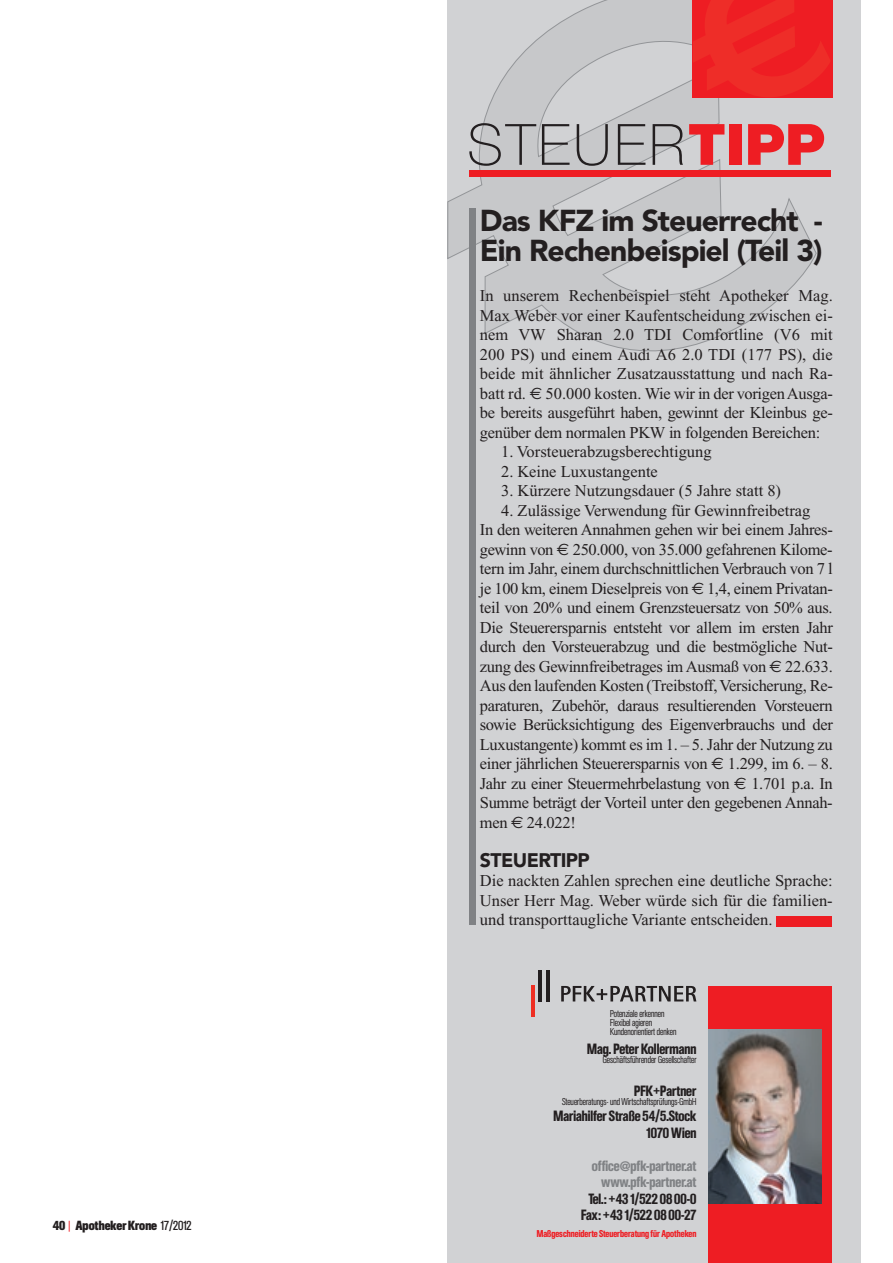
<style>
.page{position:relative;width:893px;height:1263px;background:#fff}
.page>*{position:absolute;margin:0;border:0;box-sizing:border-box;transform-origin:0 0}
.t1{font:100 57px "Helvetica Neue LT Pro";letter-spacing:.05em;color:#231f20}
.t2{font:900 30px/30px "Avenir";letter-spacing:-.03em;color:#231f20}
.t3{font:900 19.5px "Avenir";letter-spacing:-.03em;color:#231f20}
.t4{font:16.5px/19.5px "Times New Roman";letter-spacing:-.02em;color:#231f20;text-align:justify}
.t5{font:16.5px "Times New Roman";color:#231f20}
.t6{font:13.5px/16.5px "Ad Buch SH Med Con";color:#231f20;text-align:right}
.t7{font:13.5px/16.5px "Ad Buch SH Med Con";color:#808285;text-align:right}
.t8{font:12px "Ad Buch SH Bol Con";color:#231f20}
.t9{font:9px/9px "Ad Buch SH Lig Con";color:#231f20}
.t10{font:9px "Ad Buch SH Med Con";color:#ee1d23}
.s1{font-family:"Lucida Grande";color:#ee1d23}
.s2{font-family:"Ad Buch SH Con"}
.s3{font-weight:900;color:#ee1d23}
.s4{font-family:"Euro Sans"}
.s5{font-family:"Avenir";font-weight:900}
</style>
<div class="page">
<div style="left:447px;top:0;width:414px;height:1263px;background:#d1d2d4"></div>
<svg style="left:447px;top:0;width:370px;height:352px"></svg>
<div style="left:692px;top:0;width:141px;height:98px;background:#ee1d23"></div>
<svg style="left:693px;top:0;width:137px;height:104px"></svg>
<div style="left:469px;top:170px;width:362px;height:6px;background:#ee1d23"></div>
<div style="left:469px;top:208px;width:7px;height:717px;background:#808285"></div>
<div style="left:708px;top:986px;width:124px;height:277px;background:#ee1d23"></div>
<div style="left:776px;top:916px;width:56px;height:11px;background:#ee1d23"></div>
<img style="left:708px;top:1029px;width:113px;height:174px">
<svg style="left:561px;top:986px;width:135px;height:15px"></svg>
<hr style="left:546px;top:969px;width:3px;height:32px;background:#231f20">
<hr style="left:538px;top:969px;width:4px;height:32px;background:#231f20">
<hr style="left:531px;top:984px;width:3px;height:32px;background:#ee2e22">
<p class="t8" style="left:53px;top:1218px;width:140px">40 <span class="s1">|</span> Apotheker Krone <span class="s2">17/2012</span></p>
<h1 class="t1" style="left:467px;top:112px;width:359px">STEUER<span class="s3">TIPP</span></h1>
<h2 class="t2" style="left:480px;top:205px;width:344px">Das KFZ im Steuerrecht -<br>Ein Rechenbeispiel (Teil 3)</h2>
<p class="t4" style="left:480px;top:286px;width:354px">In unserem Rechenbeispiel steht Apotheker Mag.<br>Max Weber vor einer Kaufentscheidung zwischen ei&shy;nem VW Sharan 2.0 TDI Comfortline (V6 mit 200 PS) und einem Audi A6 2.0 TDI (177 PS), die beide mit ähnlicher Zusatzausstattung und nach Ra&shy;batt rd. <span class="s4">€</span> 50.000 kosten. Wie wir in der vorigen Ausga&shy;be bereits ausgeführt haben, gewinnt der Kleinbus ge&shy;genüber dem normalen PKW in folgenden Bereichen:</p>
<p class="t5" style="left:501px;top:443px;width:212px">1. Vorsteuerabzugsberechtigung</p>
<p class="t5" style="left:501px;top:462px;width:158px">2. Keine Luxustangente</p>
<p class="t5" style="left:501px;top:482px;width:281px">3. Kürzere Nutzungsdauer (5 Jahre statt 8)</p>
<p class="t4" style="left:480px;top:501px;width:354px;text-align:left;text-indent:21px">4. Zulässige Verwendung für Gewinnfreibetrag<br>In den weiteren Annahmen gehen wir bei einem Jahres&shy;gewinn von <span class="s4">€</span> 250.000, von 35.000 gefahrenen Kilome&shy;tern im Jahr, einem durchschnittlichen Verbrauch von 7 l je 100 km, einem Dieselpreis von <span class="s4">€</span> 1,4, einem Privatan&shy;teil von 20% und einem Grenzsteuersatz von 50% aus.<br>Die Steuerersparnis entsteht vor allem im ersten Jahr durch den Vorsteuerabzug und die bestmögliche Nut&shy;zung des Gewinnfreibetrages im Ausmaß von <span class="s4">€</span> 22.633.<br>Aus den laufenden Kosten (Treibstoff, Versicherung, Re&shy;paraturen, Zubehör, daraus resultierenden Vorsteuern sowie Berücksichtigung des Eigenverbrauchs und der Luxustangente) kommt es im 1. – 5. Jahr der Nutzung zu einer jährlichen Steuerersparnis von <span class="s4">€</span> 1.299, im 6. – 8.<br>Jahr zu einer Steuermehrbelastung von <span class="s4">€</span> 1.701 p.a. In Summe beträgt der Vorteil unter den gegebenen Annah&shy;men <span class="s4">€</span> 24.022!</p>
<p class="t3" style="left:480px;top:848px;width:111px">STEUERTIPP</p>
<p class="t4" style="left:480px;top:871px;width:354px">Die nackten Zahlen sprechen eine deutliche Sprache:<br>Unser Herr Mag. Weber würde sich für die familien&shy;und transporttaugliche Variante entscheiden.</p>
<p class="t9" style="left:610px;top:1009px;width:68px">Potenziale erkennen<br>Flexibel agieren<br>Kundenorientiert denken</p>
<p class="t6" style="left:587px;top:1040px;width:111px">Mag. Peter Kollermann</p>
<p class="t9" style="left:603px;top:1055px;width:95px">Geschäftsführender Gesellschafter</p>
<p class="t6" style="left:634px;top:1082px;width:64px">PFK+Partner</p>
<p class="t9" style="left:562px;top:1097px;width:136px">Steuerberatungs- und Wirtschaftsprüfungs-GmbH</p>
<p class="t6" style="left:553px;top:1108px;width:145px">Mariahilfer Straße 54/5.Stock<br>1070 Wien</p>
<p class="t7" style="left:592px;top:1157px;width:106px">office<span class="s5">@</span>pfk-partner.at www.pfk-partner.at</p>
<p class="t6" style="left:581px;top:1190px;width:117px;text-align:center">Tel.: +43 1/522 08 00-0<br>Fax: +43 1/522 08 00-27</p>
<p class="t10" style="left:537px;top:1228px;width:161px">Maßgeschneiderte Steuerberatung für Apotheken</p>
</div>
